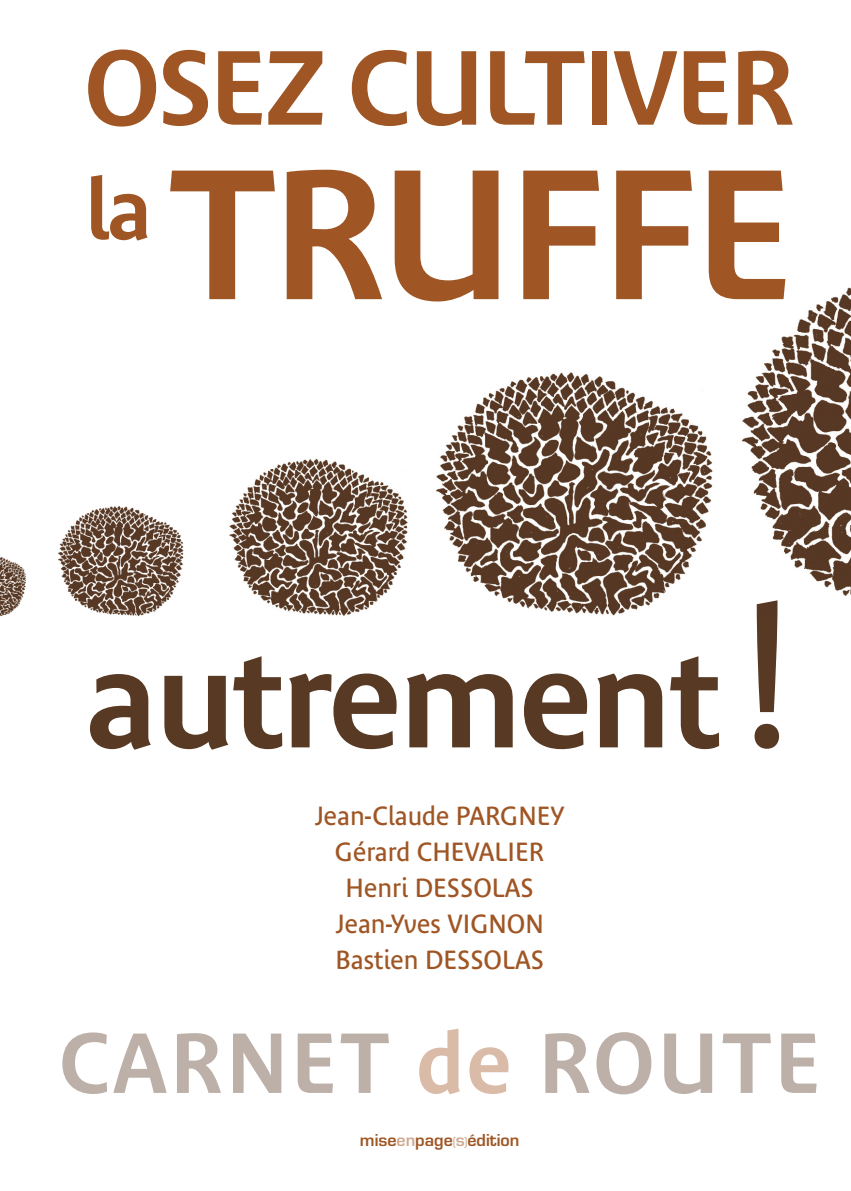
<style>
.page{position:relative;width:851px;height:1191px;background:#fff}
.page>*{position:absolute;margin:0;border:0;box-sizing:border-box;transform-origin:0 0}
.t1{font:600 182px "Bienvenue Beta";letter-spacing:-.025em;color:#9f5624}
.t2{font:600 136px "Bienvenue Beta";letter-spacing:-.015em;color:#573924}
.t3{font:600 104px "Bienvenue Beta";letter-spacing:-.025em;color:#9f5624}
.t4{font:600 84px "Bienvenue Beta";letter-spacing:.035em;color:#bcb0a8}
.t5{font:26px/36px "Bienvenue Beta";color:#9f5624;text-align:center}
.t6{font:600 16px "Eurostile";color:#9f5624}
.s1{font-weight:400;font-size:196px}
.s2{color:#d9bba8}
.s3{color:#cfab92}
.s4{font-weight:400;font-size:12px;color:#cfab92}
</style>
<div class="page">
<img style="left:739px;top:279px;width:111px;height:317px">
<img style="left:756px;top:600px;width:22px;height:16px">
<img style="left:739px;top:277px;width:46px;height:22px">
<img style="left:436px;top:372px;width:277px;height:244px">
<img style="left:229px;top:458px;width:179px;height:158px">
<img style="left:58px;top:506px;width:126px;height:110px">
<img style="left:0;top:557px;width:26px;height:59px">
<h3 class="t3" style="left:84px;top:28px;width:713px">OSEZ CULTIVER</h3>
<h1 class="t1" style="left:86px;top:130px;width:709px"><sup>la</sup> TRUFFE</h1>
<h2 class="t2" style="left:85px;top:621px;width:710px">autrement<span class="s1">!</span></h2>
<p class="t5" style="left:314px;top:798px;width:251px">Jean-Claude PARGNEY<br>Gérard CHEVALIER<br>Henri DESSOLAS<br>Jean-Yves VIGNON<br>Bastien DESSOLAS</p>
<h3 class="t4" style="left:59px;top:1014px;width:763px">CARNET <span class="s2">de</span> ROUTE</h3>
<p class="t6" style="left:360px;top:1134px;width:161px">mise<span class="s3">en</span>page<span class="s4">(</span><span class="s3">s</span><span class="s4">)</span>édition</p>
</div>
